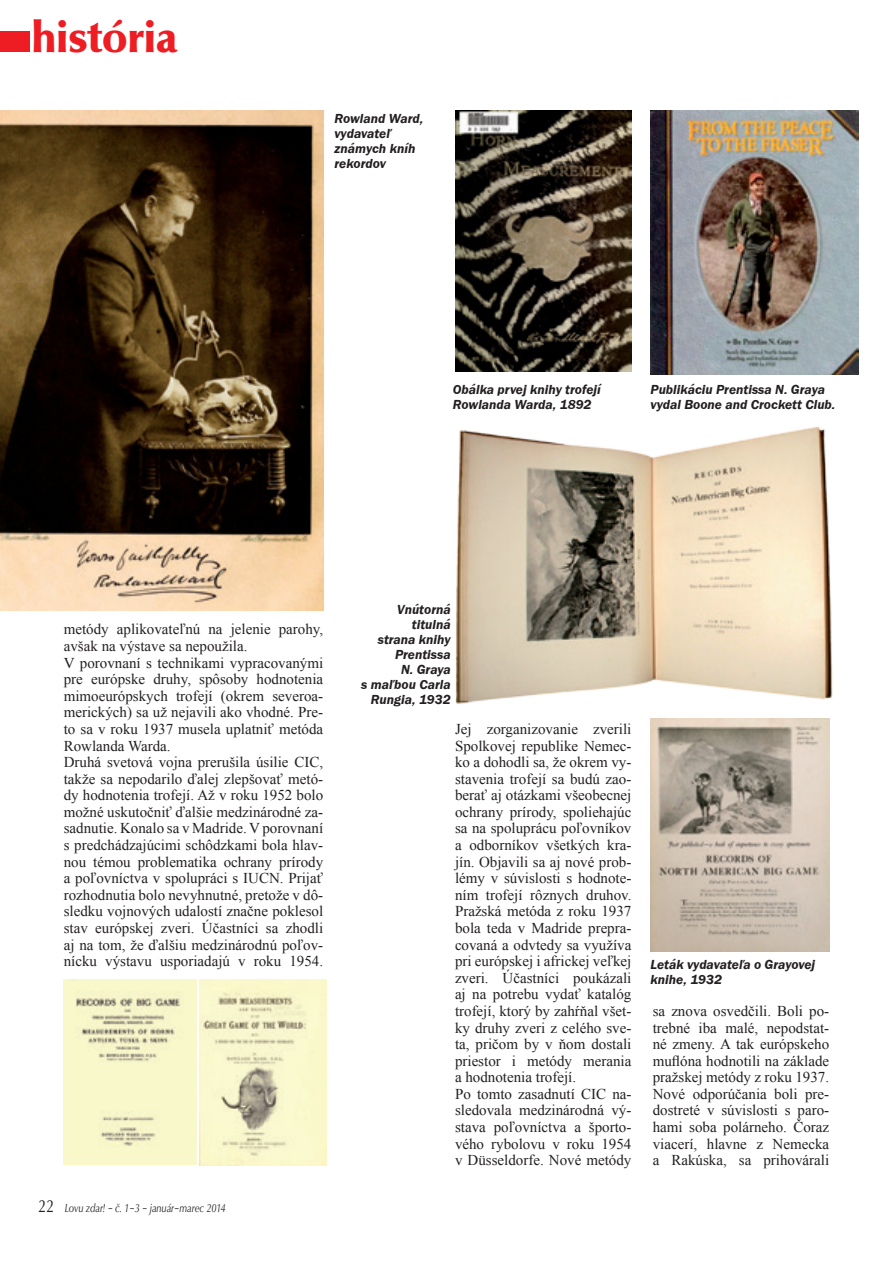
<style>
.page{position:relative;width:893px;height:1263px;background:#fff}
.page>*{position:absolute;margin:0;border:0;box-sizing:border-box;transform-origin:0 0}
.t1{font:900 45px "Classico URWTOT";color:#ee1d23}
.t2{font:15px/16.6px "Times New Roman";color:#231f20}
.t3{font:italic 600 13.5px/15px "Franklin Gothic Itc TEE";color:#231f20}
.t4{font:italic 12px "Classico URWTOT";color:#231f20;scale:.8 1}
.s1{font-style:normal;font-size:18px}
</style>
<div class="page">
<div style="left:0;top:31px;width:30px;height:21px;background:#ee1d23"></div>
<img style="left:455px;top:111px;width:176px;height:260px">
<img style="left:455px;top:426px;width:378px;height:278px">
<img style="left:651px;top:111px;width:207px;height:263px">
<img style="left:0;top:111px;width:323px;height:500px">
<img style="left:200px;top:980px;width:126px;height:185px">
<img style="left:64px;top:979px;width:133px;height:186px">
<img style="left:651px;top:719px;width:178px;height:232px">
<h1 class="t1" style="left:32px;top:9px;width:147px">história</h1>
<p class="t3" style="left:334px;top:111px;width:90px">Rowland Ward, vydavateľ známych kníh rekordov</p>
<p class="t3" style="left:453px;top:383px;width:149px">Obálka prvej knihy trofejí<br>Rowlanda Warda, 1892</p>
<p class="t3" style="left:651px;top:383px;width:186px">Publikáciu Prentissa N. Graya vydal Boone and Crockett Club.</p>
<p class="t2" style="left:64px;top:621px;width:261px">metódy aplikovateľnú na jelenie parohy, avšak na výstave sa nepoužila.<br>V porovnaní s technikami vypracovanými pre európske druhy, spôsoby hodnotenia mimoeurópskych trofejí (okrem severoa&shy;merických) sa už nejavili ako vhodné. Pre&shy;to sa v roku 1937 musela uplatniť metóda Rowlanda Warda.<br>Druhá svetová vojna prerušila úsilie CIC, takže sa nepodarilo ďalej zlepšovať metó&shy;dy hodnotenia trofejí. Až v roku 1952 bolo možné uskutočniť ďalšie medzinárodné za&shy;sadnutie. Konalo sa v Madride. V porovnaní s predchádzajúcimi schôdzkami bola hlav&shy;nou témou problematika ochrany prírody a poľovníctva v spolupráci s IUCN. Prijať rozhodnutia bolo nevyhnutné, pretože v dô&shy;sledku vojnových udalostí značne poklesol stav európskej zveri. Účastníci sa zhodli aj na tom, že ďalšiu medzinárodnú poľov&shy;nícku výstavu usporiadajú v roku 1954.</p>
<p class="t4" style="left:38px;top:1200px;width:236px"><span class="s1">22</span> Lovu zdar! – č. 1–3 – január–marec 2014</p>
<p class="t3" style="left:361px;top:602px;width:91px;text-align:right">Vnútorná titulná<br>strana knihy<br>Prentissa<br>N. Graya<br>s maľbou Carla<br>Rungia, 1932</p>
<p class="t2" style="left:455px;top:720px;width:178px">Jej zorganizovanie zverili<br>Spolkovej republike Nemec&shy;ko a dohodli sa, že okrem vy&shy;stavenia trofejí sa budú zao&shy;berať aj otázkami všeobecnej ochrany prírody, spoliehajúc sa na spoluprácu poľovníkov a odborníkov všetkých kra&shy;jín. Objavili sa aj nové prob&shy;lémy v súvislosti s hodnote&shy;ním trofejí rôznych druhov.<br>Pražská metóda z roku 1937 bola teda v Madride prepra&shy;covaná a odvtedy sa využíva pri európskej i africkej veľkej zveri. Účastníci poukázali aj na potrebu vydať katalóg trofejí, ktorý by zahŕňal všet&shy;ky druhy zveri z celého sve&shy;ta, pričom by v ňom dostali priestor i metódy merania a hodnotenia trofejí.<br>Po tomto zasadnutí CIC na&shy;sledovala medzinárodná vý&shy;stava poľovníctva a športo&shy;vého rybolovu v roku 1954 v Düsseldorfe. Nové metódy</p>
<p class="t3" style="left:651px;top:957px;width:166px">Leták vydavateľa o Grayovej knihe, 1932</p>
<p class="t2" style="left:653px;top:1002px;width:178px;text-align:justify">sa znova osvedčili. Boli po&shy;trebné iba malé, nepodstat&shy;né zmeny. A tak európskeho muflóna hodnotili na základe pražskej metódy z roku 1937.<br>Nové odporúčania boli pre&shy;dostreté v súvislosti s paro&shy;hami soba polárneho. Čoraz viacerí, hlavne z Nemecka a Rakúska, sa prihovárali</p>
</div>
